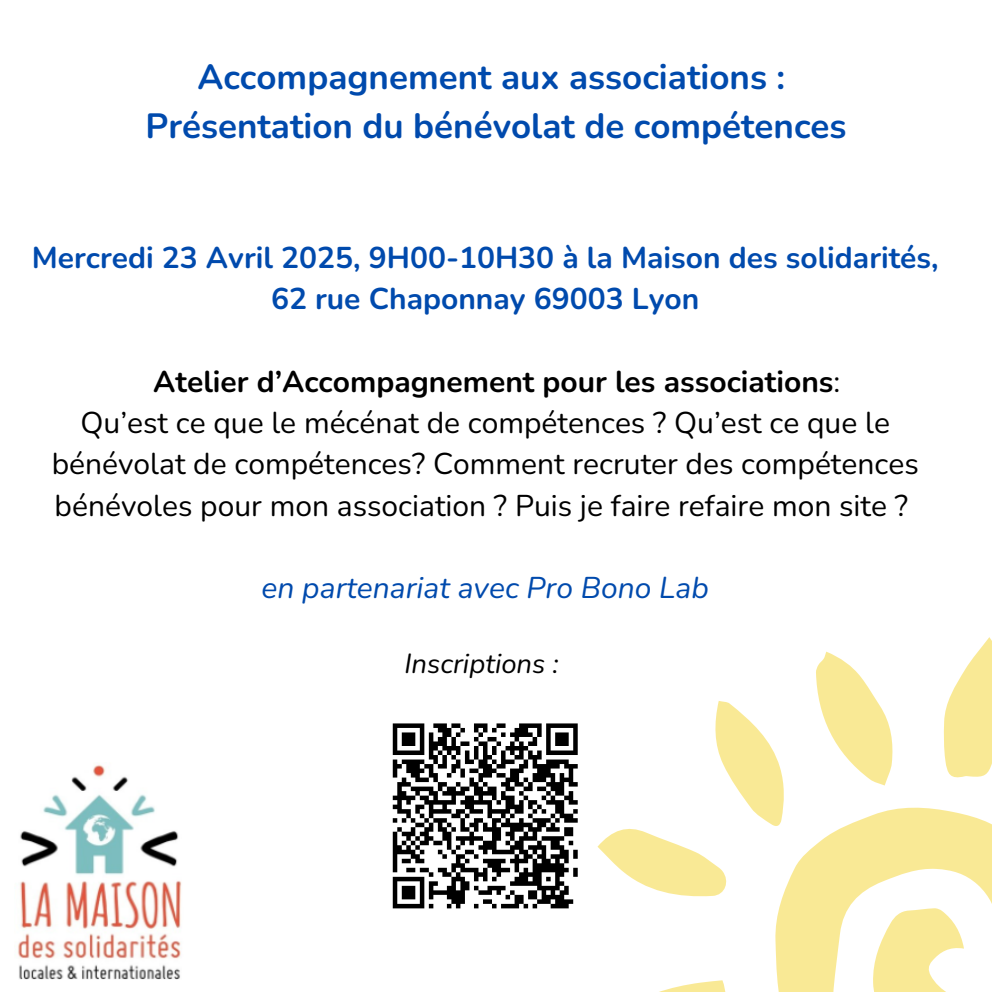
<style>
.page{position:relative;width:992px;height:992px;background:#fff}
.page>*{position:absolute;margin:0;border:0;box-sizing:border-box;transform-origin:0 0}
.t1{font:700 35px/48.8px "Nunito";color:#004aad;text-align:center}
.t2{font:30px/41.2px "Nunito";color:#000;text-align:center}
.t3{font:700 30px/41.2px "Nunito";color:#004aad;text-align:center}
.t4{font:700 30px "Nunito";color:#000}
.t5{font:italic 30px "Nunito";color:#004aad}
.t6{font:italic 27.5px "Nunito";color:#000}
.s1{font-weight:400}
</style>
<div class="page">
<svg style="left:775px;top:807px;width:217px;height:185px;fill:#f9e995"></svg>
<svg style="left:944px;top:637px;width:48px;height:141px"></svg>
<svg style="left:816px;top:652px;width:77px;height:133px"></svg>
<svg style="left:597px;top:701px;width:188px;height:197px"></svg>
<svg style="left:659px;top:980px;width:67px;height:12px"></svg>
<img style="left:18px;top:765px;width:164px;height:215px">
<svg style="left:392px;top:723px;width:186px;height:186px"></svg>
<p class="t1" style="left:146px;top:53px;width:702px">Accompagnement aux associations :<br>Présentation du bénévolat de compétences</p>
<h1 class="t3" style="left:32px;top:237px;width:908px">Mercredi 23 Avril 2025, 9H00-10H30 à la Maison des solidarités,<br>62 rue Chaponnay 69003 Lyon</h1>
<p class="t4" style="left:153px;top:361px;width:689px">Atelier d’Accompagnement pour les associations<span class="s1">:</span></p>
<p class="t2" style="left:52px;top:402px;width:868px">Qu’est ce que le mécénat de compétences ? Qu’est ce que le bénévolat de compétences? Comment recruter des compétences bénévoles pour mon association ? Puis je faire refaire mon site ?</p>
<p class="t5" style="left:262px;top:568px;width:449px">en partenariat avec Pro Bono Lab</p>
<p class="t6" style="left:404px;top:645px;width:156px">Inscriptions :</p>
</div>
